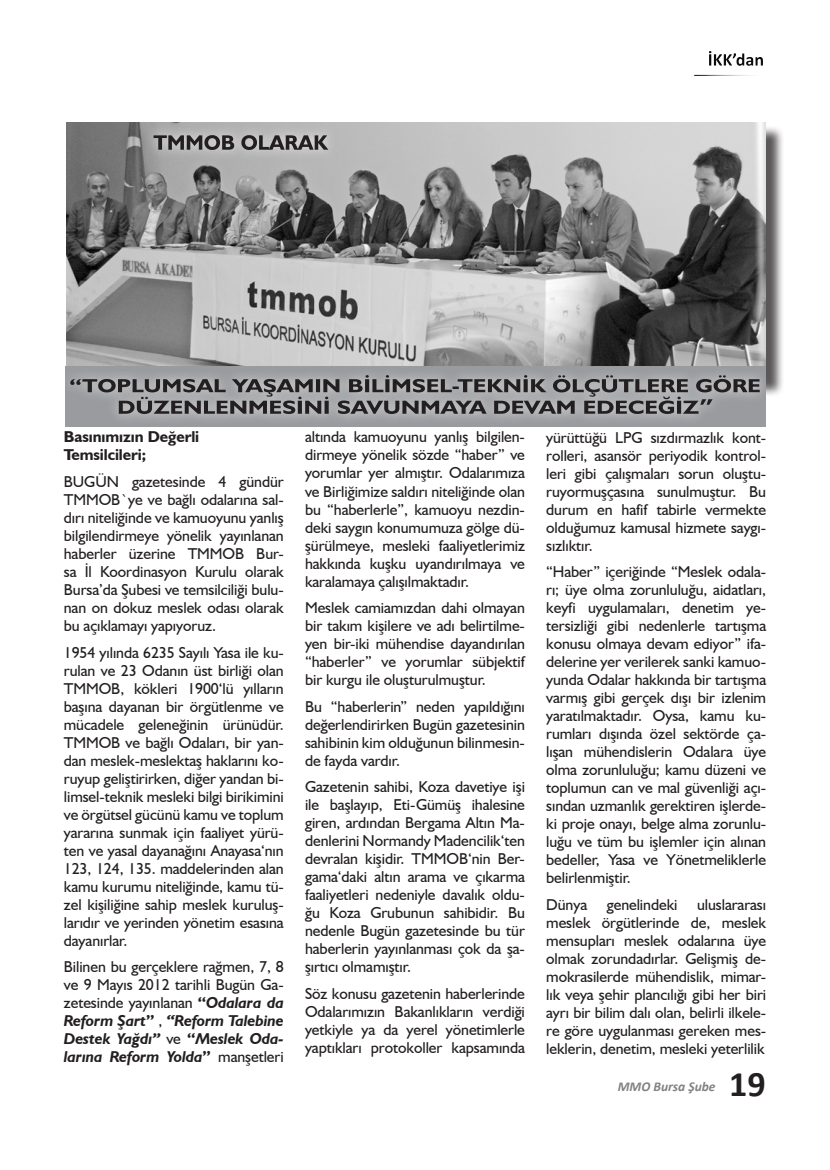
<style>
.page{position:relative;width:830px;height:1170px;background:#fff}
.page>*{position:absolute;margin:0;border:0;box-sizing:border-box;transform-origin:0 0}
.arabaslikk{font:700 36px "Calibri";color:#231f20}
.Normal__Web{font:15.75px/18px "Humanist 521 BT";letter-spacing:-.005em;color:#231f20;text-align:justify}
.Normal__Web-2{font:700 15.75px/18px "Humanist 521 BT";letter-spacing:-.005em;color:#231f20}
.arabaslikk-2{font:italic 700 13.5px "Calibri";color:#808285}
.s1{font-weight:700}
.s2{font-weight:700;font-style:italic}
</style>
<div class="page">
<div style="left:616px;top:48px;width:171px;height:24px;background:#231f20;opacity:.75"></div>
<div style="left:69px;top:125px;width:715px;height:272px;background:#231f20;opacity:.75"></div>
<img style="left:66px;top:123px;width:699px;height:241px">
<div style="left:143px;top:123px;width:195px;height:38px;background:#fff;opacity:.75"></div>
<svg style="left:153px;top:135px;width:175px;height:15px;background:#757373"></svg>
<div style="left:59px;top:364px;width:711px;height:61px;background:#fff;opacity:.75"></div>
<svg style="left:70px;top:375px;width:689px;height:39px;background:#807f81"></svg>
<p class="Normal__Web-2" style="left:64px;top:427px;width:137px">Basınımızın Değerli<br>Temsilcileri;</p>
<p class="Normal__Web" style="left:64px;top:472px;width:221px">BUGÜN gazetesinde 4 gündür TMMOB`ye ve bağlı odalarına sal&shy;dırı niteliğinde ve kamuoyunu yanlış bilgilendirmeye yönelik yayınlanan haberler üzerine TMMOB Bur&shy;sa İl Koordinasyon Kurulu olarak Bursa’da Şubesi ve temsilciliği bulu&shy;nan on dokuz meslek odası olarak bu açıklamayı yapıyoruz.</p>
<p class="Normal__Web" style="left:64px;top:642px;width:221px">1954 yılında 6235 Sayılı Yasa ile ku&shy;rulan ve 23 Odanın üst birliği olan TMMOB, kökleri 1900‘lü yılların başına dayanan bir örgütlenme ve mücadele geleneğinin ürünüdür.<br>TMMOB ve bağlı Odaları, bir yan&shy;dan meslek-meslektaş haklarını ko&shy;ruyup geliştirirken, diğer yandan bi&shy;limsel-teknik mesleki bilgi birikimini ve örgütsel gücünü kamu ve toplum yararına sunmak için faaliyet yürü&shy;ten ve yasal dayanağını Anayasa‘nın 123, 124, 135. maddelerinden alan kamu kurumu niteliğinde, kamu tü&shy;zel kişiliğine sahip meslek kuruluş&shy;larıdır ve yerinden yönetim esasına dayanırlar.</p>
<p class="Normal__Web" style="left:64px;top:957px;width:221px">Bilinen bu gerçeklere rağmen, 7, 8 ve 9 Mayıs 2012 tarihli Bugün Ga&shy;zetesinde yayınlanan <span class="s1">“</span><span class="s2">Odalara da Reform Şart</span><span class="s1">”</span> , <span class="s2">“Reform Talebine Destek Yağdı”</span> ve <span class="s1">“</span><span class="s2">Meslek Oda&shy;larına Reform Yolda</span><span class="s1">”</span> manşetleri</p>
<p class="Normal__Web" style="left:305px;top:428px;width:221px">altında kamuoyunu yanlış bilgilen&shy;dirmeye yönelik sözde “haber” ve yorumlar yer almıştır. Odalarımıza ve Birliğimize saldırı niteliğinde olan bu “haberlerle”, kamuoyu nezdin&shy;deki saygın konumumuza gölge dü&shy;şürülmeye, mesleki faaliyetlerimiz hakkında kuşku uyandırılmaya ve karalamaya çalışılmaktadır.</p>
<p class="Normal__Web" style="left:305px;top:598px;width:221px">Meslek camiamızdan dahi olmayan bir takım kişilere ve adı belirtilme&shy;yen bir-iki mühendise dayandırılan “haberler” ve yorumlar sübjektif bir kurgu ile oluşturulmuştur.</p>
<p class="Normal__Web" style="left:305px;top:697px;width:221px">Bu “haberlerin” neden yapıldığını değerlendirirken Bugün gazetesinin sahibinin kim olduğunun bilinmesin&shy;de fayda vardır.</p>
<p class="Normal__Web" style="left:305px;top:777px;width:221px">Gazetenin sahibi, Koza davetiye işi ile başlayıp, Eti-Gümüş ihalesine giren, ardından Bergama Altın Ma&shy;denlerini Normandy Madencilik‘ten devralan kişidir. TMMOB‘nin Ber&shy;gama‘daki altın arama ve çıkarma faaliyetleri nedeniyle davalık oldu&shy;ğu Koza Grubunun sahibidir. Bu nedenle Bugün gazetesinde bu tür haberlerin yayınlanması çok da şa&shy;şırtıcı olmamıştır.</p>
<p class="Normal__Web" style="left:305px;top:984px;width:221px">Söz konusu gazetenin haberlerinde Odalarımızın Bakanlıkların verdiği yetkiyle ya da yerel yönetimlerle yaptıkları protokoller kapsamında</p>
<p class="Normal__Web" style="left:546px;top:428px;width:221px">yürüttüğü LPG sızdırmazlık kont&shy;rolleri, asansör periyodik kontrol&shy;leri gibi çalışmaları sorun oluştu&shy;ruyormuşçasına sunulmuştur. Bu durum en hafif tabirle vermekte olduğumuz kamusal hizmete saygı&shy;sızlıktır.</p>
<p class="Normal__Web" style="left:546px;top:562px;width:221px">“Haber” içeriğinde “Meslek odala&shy;rı; üye olma zorunluluğu, aidatları, keyfi uygulamaları, denetim ye&shy;tersizliği gibi nedenlerle tartışma konusu olmaya devam ediyor” ifa&shy;delerine yer verilerek sanki kamuo&shy;yunda Odalar hakkında bir tartışma varmış gibi gerçek dışı bir izlenim yaratılmaktadır. Oysa, kamu ku&shy;rumları dışında özel sektörde ça&shy;lışan mühendislerin Odalara üye olma zorunluluğu; kamu düzeni ve toplumun can ve mal güvenliği açı&shy;sından uzmanlık gerektiren işlerde&shy;ki proje onayı, belge alma zorunlu&shy;luğu ve tüm bu işlemler için alınan bedeller, Yasa ve Yönetmeliklerle belirlenmiştir.</p>
<p class="Normal__Web" style="left:546px;top:894px;width:221px">Dünya genelindeki uluslararası meslek örgütlerinde de, meslek mensupları meslek odalarına üye olmak zorundadırlar. Gelişmiş de&shy;mokrasilerde mühendislik, mimar&shy;lık veya şehir plancılığı gibi her biri ayrı bir bilim dalı olan, belirli ilkele&shy;re göre uygulanması gereken mes&shy;leklerin, denetim, mesleki yeterlilik</p>
<p class="arabaslikk-2" style="left:617px;top:1077px;width:99px">MMO Bursa Şube</p>
<p class="arabaslikk" style="left:728px;top:1061px;width:38px">19</p>
</div>
